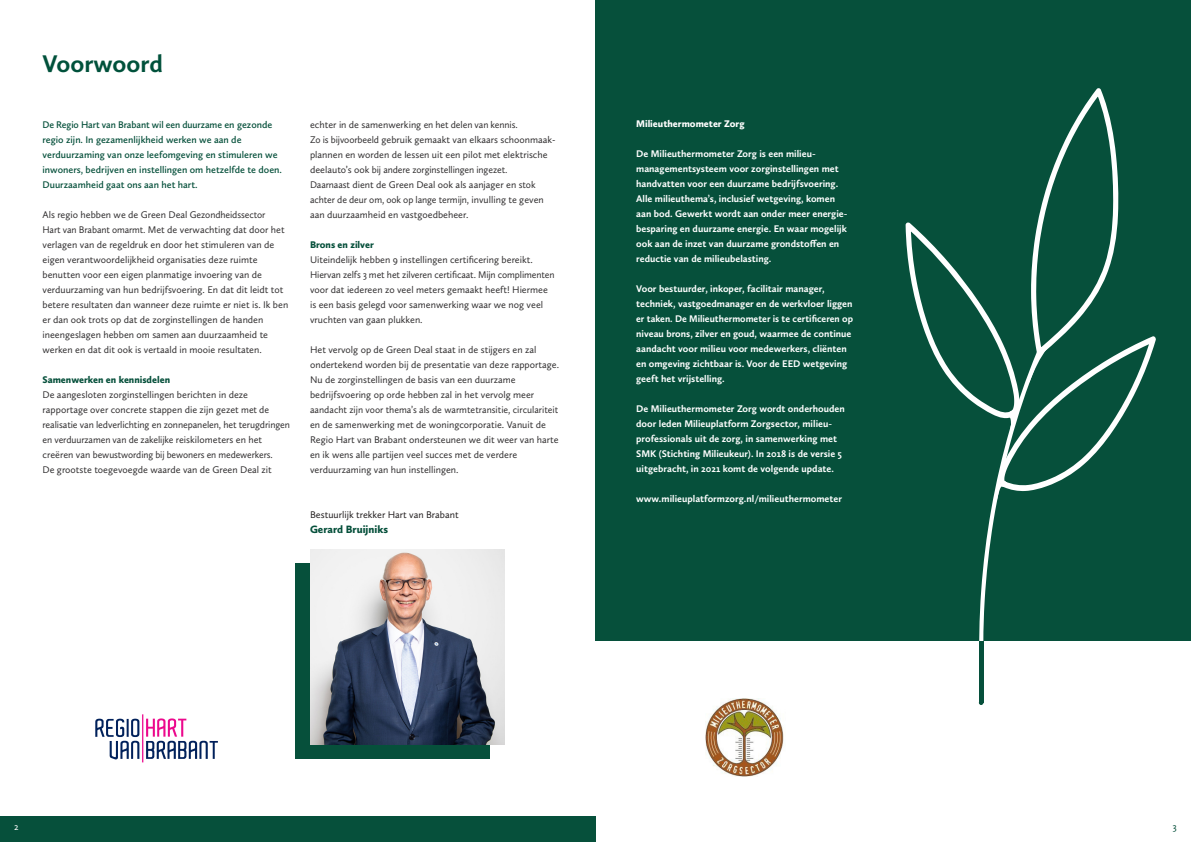
<style>
.page{position:relative;width:1191px;height:842px;background:#fff}
.page>*{position:absolute;margin:0;border:0;box-sizing:border-box;transform-origin:0 0}
.t1{font:700 25px "Calluna Sans";color:#00513b}
.t2{font:900 11px "Calluna Sans";color:#06503b}
.t3{font:10px/15px "Calluna Sans";color:#312f30}
.t4{font:700 10px/15px "Calluna Sans";color:#fff}
.t5{font:600 10px/15px "Calluna Sans";color:#06503b}
.t6{font:900 10px "Calluna Sans";color:#06503b}
.t7{font:10px "Calluna Sans";color:#231f20}
.t8{font:900 10px "Calluna Sans";color:#fff}
.t9{font:10px "Calluna Sans";color:#06503b}
.t10{font:10px "Calluna Sans";color:#fff}
</style>
<div class="page">
<div style="left:0;top:817px;width:119px;height:25px;background:#06503b"></div>
<div style="left:595px;top:0;width:596px;height:641px;background:#06503b"></div>
<img style="left:95px;top:714px;width:123px;height:48px">
<div style="left:296px;top:563px;width:194px;height:195px;background:#06503b"></div>
<svg style="left:905px;top:88px;width:251px;height:553px"></svg>
<img style="left:310px;top:549px;width:194px;height:195px">
<hr style="left:979px;top:641px;width:4px;height:61px;background:#06503b">
<svg style="left:979px;top:702px;width:4px;height:3px"></svg>
<div style="left:118px;top:817px;width:477px;height:25px;background:#06503b"></div>
<img style="left:705px;top:698px;width:79px;height:78px">
<p class="t1" style="left:43px;top:48px;width:122px">Voorwoord</p>
<p class="t5" style="left:43px;top:116px;width:241px">De Regio Hart van Brabant wil een duurzame en gezonde regio zijn. In gezamenlijkheid werken we aan de verduurzaming van onze leefomgeving en stimuleren we inwoners, bedrijven en instellingen om hetzelfde te doen.<br>Duurzaamheid gaat ons aan het hart.</p>
<p class="t3" style="left:43px;top:207px;width:247px">Als regio hebben we de Green Deal Gezondheidssector<br>Hart van Brabant omarmt. Met de verwachting dat door het verlagen van de regeldruk en door het stimuleren van de eigen verantwoordelijkheid organisaties deze ruimte benutten voor een eigen planmatige invoering van de verduurzaming van hun bedrijfsvoering. En dat dit leidt tot betere resultaten dan wanneer deze ruimte er niet is. Ik ben er dan ook trots op dat de zorginstellingen de handen ineengeslagen hebben om samen aan duurzaamheid te werken en dat dit ook is vertaald in mooie resultaten.</p>
<p class="t6" style="left:43px;top:373px;width:129px">Samenwerken en kennisdelen</p>
<p class="t3" style="left:43px;top:387px;width:249px">De aangesloten zorginstellingen berichten in deze rapportage over concrete stappen die zijn gezet met de realisatie van ledverlichting en zonnepanelen, het terugdringen en verduurzamen van de zakelijke reiskilometers en het creëren van bewustwording bij bewoners en medewerkers.<br>De grootste toegevoegde waarde van de Green Deal zit</p>
<p class="t3" style="left:310px;top:117px;width:209px">echter in de samenwerking en het delen van kennis.</p>
<p class="t3" style="left:310px;top:132px;width:247px">Zo is bijvoorbeeld gebruik gemaakt van elkaars schoonmaak&shy;plannen en worden de lessen uit een pilot met elektrische deelauto’s ook bij andere zorginstellingen ingezet.<br>Daarnaast dient de Green Deal ook als aanjager en stok achter de deur om, ook op lange termijn, invulling te geven aan duurzaamheid en vastgoedbeheer.</p>
<p class="t6" style="left:310px;top:238px;width:65px">Brons en zilver</p>
<p class="t3" style="left:310px;top:252px;width:246px">Uiteindelijk hebben 9 instellingen certificering bereikt.<br>Hiervan zelfs 3 met het zilveren certificaat. Mijn complimenten voor dat iedereen zo veel meters gemaakt heeft! Hiermee is een basis gelegd voor samenwerking waar we nog veel vruchten van gaan plukken.</p>
<p class="t3" style="left:310px;top:342px;width:250px">Het vervolg op de Green Deal staat in de stijgers en zal ondertekend worden bij de presentatie van deze rapportage.<br>Nu de zorginstellingen de basis van een duurzame bedrijfsvoering op orde hebben zal in het vervolg meer aandacht zijn voor thema’s als de warmtetransitie, circulariteit en de samenwerking met de woningcorporatie. Vanuit de Regio Hart van Brabant ondersteunen we dit weer van harte en ik wens alle partijen veel succes met de verdere verduurzaming van hun instellingen.</p>
<p class="t7" style="left:310px;top:508px;width:150px">Bestuurlijk trekker Hart van Brabant</p>
<p class="t2" style="left:310px;top:522px;width:80px">Gerard Bruijniks</p>
<p class="t8" style="left:636px;top:118px;width:110px">Milieuthermometer Zorg</p>
<p class="t4" style="left:636px;top:146px;width:213px">De Milieuthermometer Zorg is een milieu&shy;managementsysteem voor zorginstellingen met handvatten voor een duurzame bedrijfsvoering.<br>Alle milieuthema’s, inclusief wetgeving, komen aan bod. Gewerkt wordt aan onder meer energie&shy;besparing en duurzame energie. En waar mogelijk ook aan de inzet van duurzame grondstoffen en reductie van de milieubelasting.</p>
<p class="t4" style="left:636px;top:281px;width:218px">Voor bestuurder, inkoper, facilitair manager, techniek, vastgoedmanager en de werkvloer liggen er taken. De Milieuthermometer is te certificeren op niveau brons, zilver en goud, waarmee de continue aandacht voor milieu voor medewerkers, cliënten en omgeving zichtbaar is. Voor de EED wetgeving geeft het vrijstelling.</p>
<p class="t4" style="left:636px;top:401px;width:210px">De Milieuthermometer Zorg wordt onderhouden door leden Milieuplatform Zorgsector, milieu&shy;professionals uit de zorg, in samenwerking met SMK (Stichting Milieukeur). In 2018 is de versie 5 uitgebracht, in 2021 komt de volgende update.</p>
<p class="t4" style="left:636px;top:491px;width:207px">www.milieuplatformzorg.nl/milieuthermometer</p>
<p class="t10" style="left:14px;top:820px;width:6px">2</p>
<p class="t9" style="left:1172px;top:820px;width:5px">3</p>
</div>
